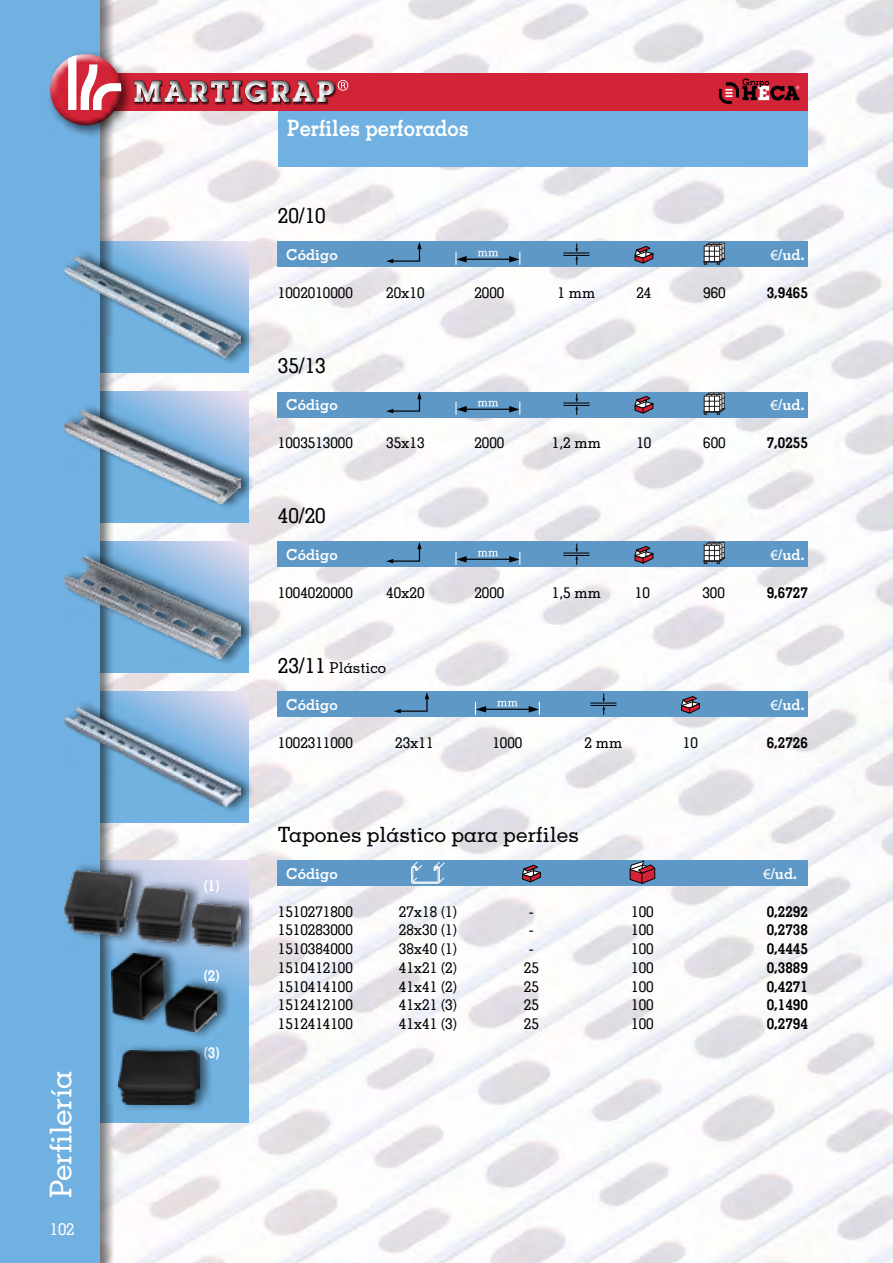
<style>
.page{position:relative;width:893px;height:1263px;background:#fff}
.page>*{position:absolute;margin:0;border:0;box-sizing:border-box;transform-origin:0 0}
.t1{font:500 30px "Memphis";letter-spacing:-.025em;color:#fff}
.t2{font:700 22.5px "Memphis";color:#fff;scale:.9 1}
.t3{font:500 21px "Memphis";color:#000}
.t4{font:500 16.5px "Memphis";color:#fff}
.t5{font:500 15px "Memphis";color:#000}
.t6{font:700 15px/18.8px "Memphis";color:#000;text-align:justify}
.t7{font:700 15px "Memphis";color:#fff}
.s1{font-family:"Myriad Pro";font-weight:400}
.s2{font-size:21px}
</style>
<div class="page">
<img style="left:115px;top:0;width:778px;height:1263px">
<div style="left:278px;top:108px;width:530px;height:58px;background:#71b1e1"></div>
<svg style="left:115px;top:241px;width:133px;height:132px;background:#97bfe5"></svg>
<svg style="left:115px;top:392px;width:133px;height:131px;background:#93bee4"></svg>
<svg style="left:115px;top:541px;width:133px;height:132px;background:#97bfe5"></svg>
<svg style="left:115px;top:691px;width:133px;height:132px;background:#94bee5"></svg>
<svg style="left:115px;top:860px;width:133px;height:263px;background:#77b4e1"></svg>
<div style="left:0;top:0;width:115px;height:1263px;background:#000;opacity:.5"></div>
<div style="left:0;top:0;width:100px;height:1263px;background:#71b1e1"></div>
<div style="left:63px;top:862px;width:192px;height:92px;background:#000;opacity:.6"></div>
<img style="left:65px;top:870px;width:176px;height:76px">
<div style="left:63px;top:548px;width:192px;height:119px;background:#000;opacity:.6"></div>
<img style="left:65px;top:556px;width:176px;height:102px">
<div style="left:63px;top:699px;width:192px;height:116px;background:#000;opacity:.6"></div>
<img style="left:65px;top:707px;width:176px;height:100px">
<div style="left:110px;top:946px;width:120px;height:93px;background:#000;opacity:.6"></div>
<img style="left:112px;top:954px;width:105px;height:77px">
<div style="left:117px;top:1044px;width:96px;height:67px;background:#000;opacity:.6"></div>
<img style="left:118px;top:1050px;width:82px;height:54px">
<div style="left:63px;top:403px;width:192px;height:109px;background:#000;opacity:.6"></div>
<img style="left:65px;top:411px;width:176px;height:93px">
<div style="left:63px;top:249px;width:192px;height:117px;background:#000;opacity:.6"></div>
<img style="left:65px;top:257px;width:176px;height:101px">
<div style="left:278px;top:860px;width:530px;height:26px;background:#5d98c7"></div>
<div style="left:278px;top:542px;width:530px;height:25px;background:#5d98c7"></div>
<div style="left:278px;top:392px;width:530px;height:26px;background:#5d98c7"></div>
<div style="left:278px;top:692px;width:530px;height:25px;background:#5d98c7"></div>
<div style="left:278px;top:241px;width:530px;height:26px;background:#5d98c7"></div>
<svg style="left:386px;top:259px;width:7px;height:4px"></svg>
<hr style="left:393px;top:260px;width:26px;height:2px;background:#000">
<svg style="left:417px;top:242px;width:5px;height:20px"></svg>
<hr style="left:465px;top:259px;width:45px;height:1px;background:#000">
<svg style="left:456px;top:252px;width:11px;height:13px"></svg>
<svg style="left:509px;top:252px;width:12px;height:13px"></svg>
<svg style="left:478px;top:251px;width:20px;height:5px"></svg>
<svg style="left:563px;top:243px;width:26px;height:22px"></svg>
<svg style="left:634px;top:246px;width:20px;height:17px"></svg>
<svg style="left:703px;top:243px;width:23px;height:22px"></svg>
<svg style="left:386px;top:409px;width:7px;height:4px"></svg>
<hr style="left:393px;top:410px;width:26px;height:2px;background:#000">
<svg style="left:417px;top:392px;width:5px;height:20px"></svg>
<hr style="left:465px;top:409px;width:45px;height:1px;background:#000">
<svg style="left:456px;top:402px;width:11px;height:13px"></svg>
<svg style="left:509px;top:402px;width:12px;height:13px"></svg>
<svg style="left:478px;top:401px;width:20px;height:5px"></svg>
<svg style="left:563px;top:393px;width:26px;height:22px"></svg>
<svg style="left:634px;top:396px;width:20px;height:17px"></svg>
<svg style="left:703px;top:393px;width:23px;height:22px"></svg>
<svg style="left:386px;top:559px;width:7px;height:4px"></svg>
<hr style="left:393px;top:560px;width:26px;height:2px;background:#000">
<svg style="left:417px;top:542px;width:5px;height:20px"></svg>
<hr style="left:465px;top:559px;width:45px;height:1px;background:#000">
<svg style="left:456px;top:552px;width:11px;height:13px"></svg>
<svg style="left:509px;top:552px;width:12px;height:13px"></svg>
<svg style="left:478px;top:551px;width:20px;height:5px"></svg>
<svg style="left:563px;top:543px;width:26px;height:22px"></svg>
<svg style="left:634px;top:546px;width:20px;height:17px"></svg>
<svg style="left:703px;top:542px;width:23px;height:22px"></svg>
<svg style="left:394px;top:709px;width:7px;height:4px"></svg>
<hr style="left:400px;top:710px;width:27px;height:2px;background:#000">
<svg style="left:425px;top:692px;width:4px;height:20px"></svg>
<hr style="left:485px;top:709px;width:44px;height:1px;background:#000">
<svg style="left:475px;top:702px;width:11px;height:13px"></svg>
<svg style="left:529px;top:702px;width:11px;height:13px"></svg>
<svg style="left:497px;top:701px;width:21px;height:5px"></svg>
<svg style="left:590px;top:693px;width:26px;height:22px"></svg>
<svg style="left:681px;top:696px;width:19px;height:17px"></svg>
<svg style="left:411px;top:861px;width:34px;height:23px"></svg>
<svg style="left:522px;top:865px;width:19px;height:17px"></svg>
<svg style="left:630px;top:861px;width:25px;height:23px"></svg>
<div style="left:84px;top:73px;width:724px;height:37px;background:#d32336"></div>
<svg style="left:718px;top:78px;width:81px;height:27px"></svg>
<div style="left:46px;top:50px;width:87px;height:87px;background:#000;opacity:.6"></div>
<div style="left:43px;top:47px;width:78px;height:63px;background:#fff;opacity:.75"></div>
<svg style="left:45px;top:49px;width:81px;height:78px"></svg>
<div style="left:110px;top:61px;width:250px;height:44px;background:#000;opacity:.75"></div>
<h1 class="t1" style="left:42px;top:1198px;width:128px;rotate:-90deg">Perfilería</h1>
<p class="t4" style="left:50px;top:1219px;width:26px">102</p>
<p class="t7" style="left:204px;top:876px;width:17px">(1)</p>
<p class="t7" style="left:204px;top:966px;width:17px">(2)</p>
<p class="t7" style="left:204px;top:1043px;width:17px">(3)</p>
<h2 class="t2" style="left:287px;top:114px;width:203px">Perfiles perforados</h2>
<h3 class="t3" style="left:278px;top:202px;width:49px">20/10</h3>
<p class="t7" style="left:286px;top:245px;width:53px">Código</p>
<p class="t7" style="left:770px;top:245px;width:35px"><span class="s1">€</span>/ud.</p>
<p class="t5" style="left:278px;top:283px;width:76px">1002010000</p>
<p class="t5" style="left:386px;top:283px;width:40px">20x10</p>
<p class="t5" style="left:474px;top:283px;width:31px">2000</p>
<p class="t5" style="left:557px;top:283px;width:39px">1 mm</p>
<p class="t5" style="left:636px;top:283px;width:16px">24</p>
<p class="t5" style="left:703px;top:283px;width:24px">960</p>
<p class="t6" style="left:767px;top:283px;width:43px">3,9465</p>
<h3 class="t3" style="left:278px;top:352px;width:49px">35/13</h3>
<p class="t7" style="left:286px;top:395px;width:53px">Código</p>
<p class="t7" style="left:770px;top:395px;width:35px"><span class="s1">€</span>/ud.</p>
<p class="t5" style="left:278px;top:433px;width:76px">1003513000</p>
<p class="t5" style="left:386px;top:433px;width:40px">35x13</p>
<p class="t5" style="left:474px;top:433px;width:31px">2000</p>
<p class="t5" style="left:552px;top:433px;width:51px">1,2 mm</p>
<p class="t5" style="left:636px;top:433px;width:16px">10</p>
<p class="t5" style="left:703px;top:433px;width:24px">600</p>
<p class="t6" style="left:767px;top:433px;width:43px">7,0255</p>
<h3 class="t3" style="left:278px;top:502px;width:49px">40/20</h3>
<p class="t7" style="left:286px;top:545px;width:53px">Código</p>
<p class="t7" style="left:770px;top:545px;width:35px"><span class="s1">€</span>/ud.</p>
<p class="t5" style="left:278px;top:583px;width:76px">1004020000</p>
<p class="t5" style="left:386px;top:583px;width:40px">40x20</p>
<p class="t5" style="left:474px;top:583px;width:31px">2000</p>
<p class="t5" style="left:552px;top:583px;width:51px">1,5 mm</p>
<p class="t5" style="left:635px;top:583px;width:16px">10</p>
<p class="t5" style="left:702px;top:583px;width:24px">300</p>
<p class="t6" style="left:767px;top:583px;width:43px">9,6727</p>
<p class="t5" style="left:278px;top:658px;width:110px"><span class="s2">23/11</span> Plástico</p>
<p class="t7" style="left:286px;top:695px;width:53px">Código</p>
<p class="t7" style="left:770px;top:695px;width:35px"><span class="s1">€</span>/ud.</p>
<p class="t5" style="left:278px;top:733px;width:76px">1002311000</p>
<p class="t5" style="left:395px;top:733px;width:40px">23x11</p>
<p class="t5" style="left:492px;top:733px;width:31px">1000</p>
<p class="t5" style="left:584px;top:733px;width:39px">2 mm</p>
<p class="t5" style="left:683px;top:733px;width:16px">10</p>
<p class="t6" style="left:767px;top:733px;width:43px">6,2726</p>
<h3 class="t3" style="left:278px;top:821px;width:303px">Tapones plástico para perfiles</h3>
<p class="t7" style="left:286px;top:864px;width:53px">Código</p>
<p class="t7" style="left:763px;top:864px;width:35px"><span class="s1">€</span>/ud.</p>
<p class="t5" style="left:278px;top:902px;width:76px">1510271800</p>
<p class="t5" style="left:399px;top:902px;width:59px">27x18 (1)</p>
<p class="t5" style="left:529px;top:902px;width:6px">-</p>
<p class="t5" style="left:631px;top:902px;width:24px">100</p>
<p class="t5" style="left:278px;top:921px;width:76px">1510283000</p>
<p class="t5" style="left:399px;top:921px;width:59px">28x30 (1)</p>
<p class="t5" style="left:529px;top:921px;width:6px">-</p>
<p class="t5" style="left:631px;top:921px;width:24px">100</p>
<p class="t5" style="left:278px;top:939px;width:76px">1510384000</p>
<p class="t5" style="left:399px;top:939px;width:59px">38x40 (1)</p>
<p class="t5" style="left:529px;top:939px;width:6px">-</p>
<p class="t5" style="left:631px;top:939px;width:24px">100</p>
<p class="t5" style="left:278px;top:958px;width:76px">1510412100</p>
<p class="t5" style="left:399px;top:958px;width:59px">41x21 (2)</p>
<p class="t5" style="left:524px;top:958px;width:16px">25</p>
<p class="t5" style="left:631px;top:958px;width:24px">100</p>
<p class="t5" style="left:278px;top:977px;width:76px">1510414100</p>
<p class="t5" style="left:399px;top:977px;width:59px">41x41 (2)</p>
<p class="t5" style="left:524px;top:977px;width:16px">25</p>
<p class="t5" style="left:631px;top:977px;width:24px">100</p>
<p class="t5" style="left:278px;top:996px;width:76px">1512412100</p>
<p class="t5" style="left:399px;top:996px;width:59px">41x21 (3)</p>
<p class="t5" style="left:524px;top:996px;width:16px">25</p>
<p class="t5" style="left:631px;top:996px;width:24px">100</p>
<p class="t5" style="left:278px;top:1014px;width:76px">1512414100</p>
<p class="t5" style="left:399px;top:1014px;width:59px">41x41 (3)</p>
<p class="t5" style="left:524px;top:1014px;width:16px">25</p>
<p class="t5" style="left:631px;top:1014px;width:24px">100</p>
<p class="t6" style="left:767px;top:902px;width:43px">0,2292<br>0,2738<br>0,4445<br>0,3889<br>0,4271<br>0,1490<br>0,2794</p>
</div>
